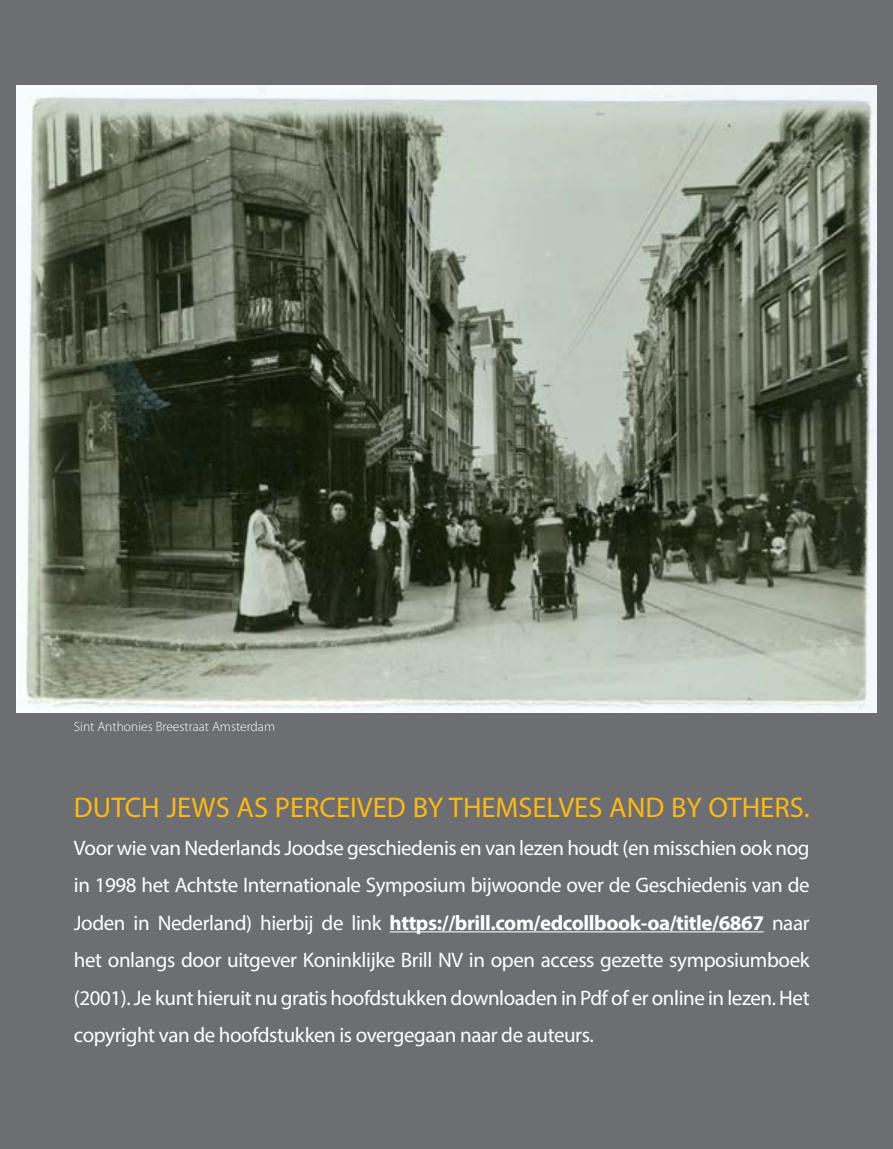
<style>
.page{position:relative;width:893px;height:1149px;background:#fff}
.page>*{position:absolute;margin:0;border:0;box-sizing:border-box;transform-origin:0 0}
.t1{font:28.5px "Myriad Pro";color:#fdb913}
.t2{font:21px/37.5px "Myriad Pro";letter-spacing:-.02em;color:#fff;text-align:justify}
.t3{font:300 13.5px "Myriad Pro";color:#fff}
.s1{font-weight:700}
</style>
<div class="page">
<div style="left:0;top:0;width:893px;height:1148px;background:#6d6e71"></div>
<hr style="left:390px;top:931px;width:374px;height:1px;background:#fff">
<img style="left:17px;top:85px;width:859px;height:627px">
<p class="t3" style="left:74px;top:717px;width:203px">Sint Anthonies Breestraat Amsterdam</p>
<h1 class="t1" style="left:74px;top:789px;width:737px">DUTCH JEWS AS PERCEIVED BY THEMSELVES AND BY OTHERS.</h1>
<p class="t2" style="left:74px;top:828px;width:737px">Voor wie van Nederlands Joodse geschiedenis en van lezen houdt (en misschien ook nog in 1998 het Achtste Internationale Symposium bijwoonde over de Geschiedenis van de Joden in Nederland) hierbij de link <span class="s1">https://brill.com/edcollbook-oa/title/6867</span> naar het onlangs door uitgever Koninklijke Brill NV in open access gezette symposiumboek (2001). Je kunt hieruit nu gratis hoofdstukken downloaden in Pdf of er online in lezen. Het copyright van de hoofdstukken is overgegaan naar de auteurs.</p>
</div>
